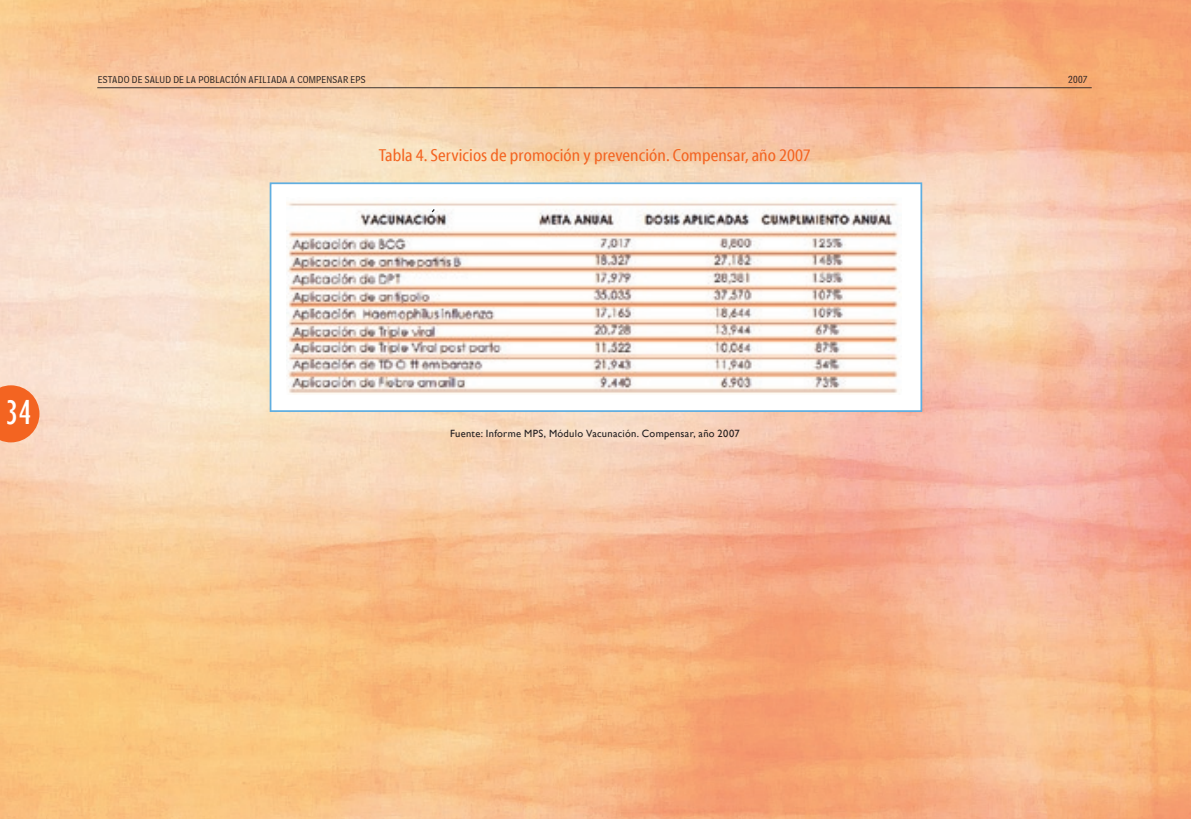
<style>
.page{position:relative;width:1191px;height:819px;background:#fff}
.page>*{position:absolute;margin:0;border:0;box-sizing:border-box;transform-origin:0 0}
.t1{font:condensed 35px "Gill Sans";color:#fff}
.t2{font:17.5px "Myriad Cn Web";letter-spacing:.005em;color:#f36421}
.t3{font:10.5px "Gill Sans";letter-spacing:.025em;color:#231f20}
.t4{font:10.5px "Bell Centennial BT Address";letter-spacing:.02em;color:#231f20}
</style>
<div class="page">
<img style="left:0;top:0;width:1191px;height:819px">
<svg style="left:97px;top:87px;width:994px;height:1px"></svg>
<svg style="left:0;top:385px;width:39px;height:57px"></svg>
<svg style="left:270px;top:182px;width:652px;height:230px"></svg>
<img style="left:286px;top:197px;width:615px;height:197px">
<p class="t4" style="left:98px;top:73px;width:269px">ESTADO DE SALUD DE LA POBLACIÓN AFILIADA A COMPENSAR EPS</p>
<p class="t4" style="left:1068px;top:73px;width:21px">2007</p>
<p class="t2" style="left:379px;top:146px;width:433px">Tabla 4. Servicios de promoción y prevención. Compensar, año 2007</p>
<h1 class="t1" style="left:6px;top:392px;width:27px">34</h1>
<p class="t3" style="left:450px;top:427px;width:291px">Fuente: Informe MPS, Módulo Vacunación. Compensar, año 2007</p>
</div>
